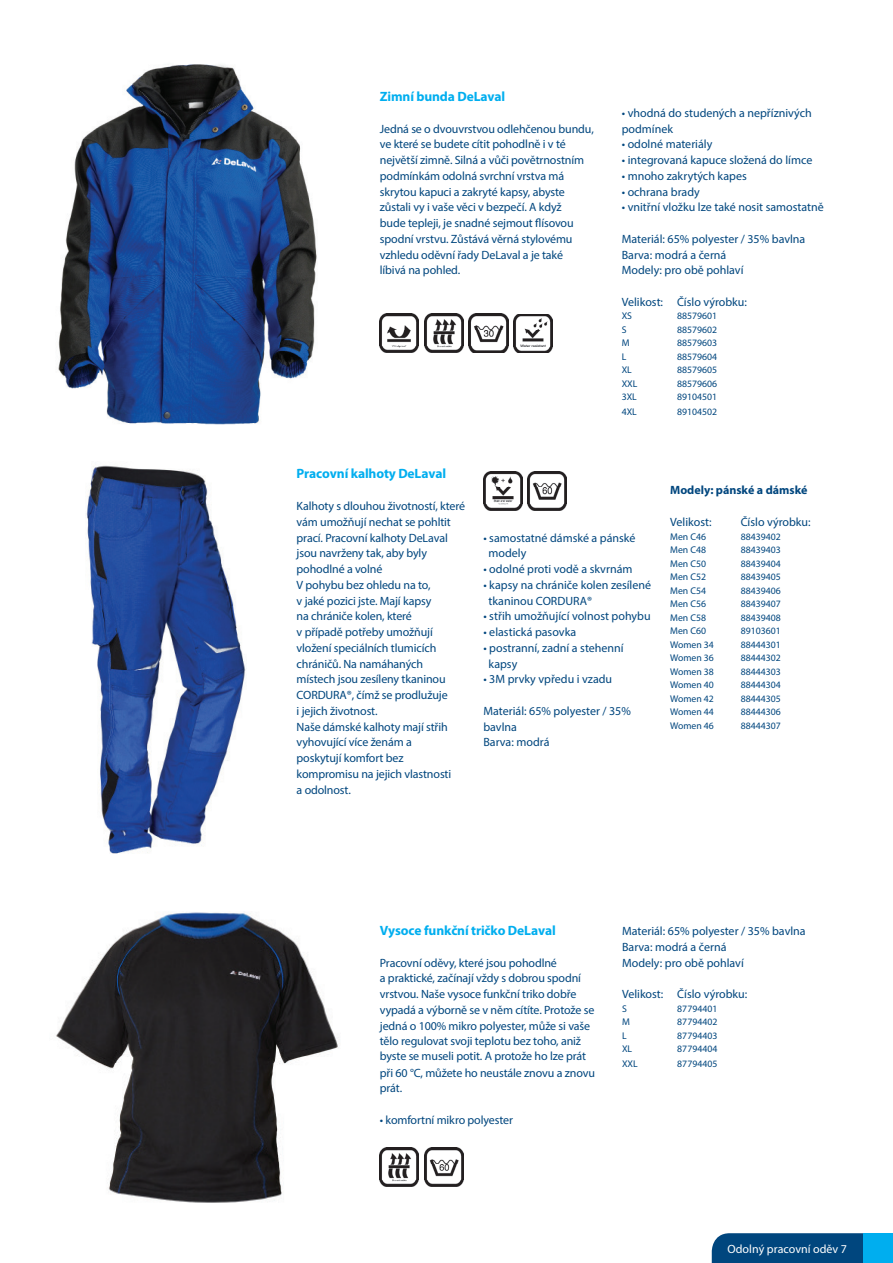
<style>
.page{position:relative;width:893px;height:1263px;background:#fff}
.page>*{position:absolute;margin:0;border:0;box-sizing:border-box;transform-origin:0 0}
.t1{font:700 13.5px "Myriad Pro";letter-spacing:-.01em;color:#00aeef}
.t2{font:12px/15.8px "Myriad Pro";letter-spacing:-.01em;color:#00467e}
.t3{font:700 12px "Myriad Pro";color:#00467e}
.t4{font:12px "Myriad Pro";color:#fff}
.t5{font:9.75px "Myriad Pro";color:#00467e}
</style>
<div class="page">
<div style="left:712px;top:1233px;width:151px;height:30px;background:#00467e"></div>
<div style="left:863px;top:1233px;width:30px;height:30px;background:#00aeef"></div>
<img style="left:86px;top:465px;width:160px;height:389px">
<img style="left:527px;top:471px;width:39px;height:39px">
<img style="left:483px;top:471px;width:39px;height:39px">
<img style="left:513px;top:314px;width:39px;height:39px">
<img style="left:424px;top:314px;width:39px;height:39px">
<img style="left:380px;top:314px;width:39px;height:39px">
<img style="left:469px;top:314px;width:39px;height:39px">
<img style="left:380px;top:1148px;width:39px;height:39px">
<img style="left:424px;top:1148px;width:39px;height:39px">
<img style="left:58px;top:64px;width:259px;height:361px">
<img style="left:56px;top:912px;width:283px;height:291px">
<p class="t1" style="left:380px;top:87px;width:127px">Zimní bunda DeLaval</p>
<p class="t2" style="left:380px;top:121px;width:215px">Jedná se o dvouvrstvou odlehčenou bundu, ve které se budete cítit pohodlně i v té největší zimně. Silná a vůči povětrnostním podmínkám odolná svrchní vrstva má skrytou kapuci a zakryté kapsy, abyste zůstali vy i vaše věci v bezpečí. A když<br>bude tepleji, je snadné sejmout flísovou spodní vrstvu. Zůstává věrná stylovému vzhledu oděvní řady DeLaval a je také<br>líbivá na pohled.</p>
<p class="t2" style="left:622px;top:105px;width:192px">• vhodná do studených a nepříznivých podmínek</p>
<p class="t2" style="left:622px;top:136px;width:92px">• odolné materiály</p>
<p class="t2" style="left:622px;top:152px;width:192px">• integrovaná kapuce složená do límce</p>
<p class="t2" style="left:622px;top:168px;width:127px">• mnoho zakrytých kapes</p>
<p class="t2" style="left:622px;top:184px;width:80px">• ochrana brady</p>
<p class="t2" style="left:622px;top:199px;width:204px">• vnitřní vložku lze také nosit samostatně</p>
<p class="t2" style="left:622px;top:231px;width:185px">Materiál: 65% polyester / 35% bavlna<br>Barva: modrá a černá<br>Modely: pro obě pohlaví</p>
<p class="t2" style="left:622px;top:294px;width:127px">Velikost: Číslo výrobku:</p>
<p class="t5" style="left:622px;top:310px;width:12px">XS</p>
<p class="t5" style="left:677px;top:310px;width:42px">88579601</p>
<p class="t5" style="left:622px;top:323px;width:6px">S</p>
<p class="t5" style="left:677px;top:323px;width:42px">88579602</p>
<p class="t5" style="left:622px;top:337px;width:9px">M</p>
<p class="t5" style="left:677px;top:337px;width:42px">88579603</p>
<p class="t5" style="left:622px;top:350px;width:6px">L</p>
<p class="t5" style="left:677px;top:350px;width:42px">88579604</p>
<p class="t5" style="left:622px;top:364px;width:12px">XL</p>
<p class="t5" style="left:677px;top:364px;width:42px">88579605</p>
<p class="t5" style="left:622px;top:377px;width:17px">XXL</p>
<p class="t5" style="left:677px;top:377px;width:42px">88579606</p>
<p class="t5" style="left:622px;top:391px;width:17px">3XL</p>
<p class="t5" style="left:677px;top:391px;width:42px">89104501</p>
<p class="t5" style="left:622px;top:406px;width:17px">4XL</p>
<p class="t5" style="left:677px;top:406px;width:42px">89104502</p>
<p class="t1" style="left:297px;top:465px;width:151px">Pracovní kalhoty DeLaval</p>
<p class="t2" style="left:297px;top:498px;width:170px">Kalhoty s dlouhou životností, které vám umožňují nechat se pohltit prací. Pracovní kalhoty DeLaval jsou navrženy tak, aby byly pohodlné a volné<br>V pohybu bez ohledu na to,<br>v jaké pozici jste. Mají kapsy<br>na chrániče kolen, které<br>v případě potřeby umožňují vložení speciálních tlumicích chráničů. Na namáhaných<br>místech jsou zesíleny tkaninou<br>CORDURA®, čímž se prodlužuje<br>i jejich životnost.<br>Naše dámské kalhoty mají střih vyhovující více ženám a<br>poskytují komfort bez kompromisu na jejich vlastnosti<br>a odolnost.</p>
<p class="t2" style="left:488px;top:530px;width:149px;text-indent:-5px">• samostatné dámské a pánské modely</p>
<p class="t2" style="left:483px;top:561px;width:151px">• odolné proti vodě a skvrnám</p>
<p class="t2" style="left:488px;top:577px;width:164px;text-indent:-5px">• kapsy na chrániče kolen zesílené tkaninou CORDURA®</p>
<p class="t2" style="left:483px;top:608px;width:169px">• střih umožňující volnost pohybu</p>
<p class="t2" style="left:483px;top:624px;width:94px">• elastická pasovka</p>
<p class="t2" style="left:488px;top:640px;width:137px;text-indent:-5px">• postranní, zadní a stehenní kapsy</p>
<p class="t2" style="left:483px;top:671px;width:130px">• 3M prvky vpředu i vzadu</p>
<p class="t2" style="left:483px;top:703px;width:149px">Materiál: 65% polyester / 35% bavlna<br>Barva: modrá</p>
<p class="t3" style="left:670px;top:482px;width:139px">Modely: pánské a dámské</p>
<p class="t2" style="left:670px;top:514px;width:43px">Velikost:</p>
<p class="t2" style="left:741px;top:514px;width:72px">Číslo výrobku:</p>
<p class="t5" style="left:670px;top:530px;width:37px">Men C46</p>
<p class="t5" style="left:741px;top:530px;width:42px">88439402</p>
<p class="t5" style="left:670px;top:544px;width:37px">Men C48</p>
<p class="t5" style="left:741px;top:544px;width:42px">88439403</p>
<p class="t5" style="left:670px;top:557px;width:37px">Men C50</p>
<p class="t5" style="left:741px;top:557px;width:42px">88439404</p>
<p class="t5" style="left:670px;top:571px;width:37px">Men C52</p>
<p class="t5" style="left:741px;top:571px;width:42px">88439405</p>
<p class="t5" style="left:670px;top:584px;width:37px">Men C54</p>
<p class="t5" style="left:741px;top:584px;width:42px">88439406</p>
<p class="t5" style="left:670px;top:598px;width:37px">Men C56</p>
<p class="t5" style="left:741px;top:598px;width:42px">88439407</p>
<p class="t5" style="left:670px;top:611px;width:37px">Men C58</p>
<p class="t5" style="left:741px;top:611px;width:42px">88439408</p>
<p class="t5" style="left:670px;top:625px;width:37px">Men C60</p>
<p class="t5" style="left:741px;top:625px;width:42px">89103601</p>
<p class="t5" style="left:670px;top:638px;width:45px">Women 34</p>
<p class="t5" style="left:741px;top:638px;width:42px">88444301</p>
<p class="t5" style="left:670px;top:652px;width:45px">Women 36</p>
<p class="t5" style="left:741px;top:652px;width:42px">88444302</p>
<p class="t5" style="left:670px;top:665px;width:45px">Women 38</p>
<p class="t5" style="left:741px;top:665px;width:42px">88444303</p>
<p class="t5" style="left:670px;top:679px;width:45px">Women 40</p>
<p class="t5" style="left:741px;top:679px;width:42px">88444304</p>
<p class="t5" style="left:670px;top:692px;width:45px">Women 42</p>
<p class="t5" style="left:741px;top:692px;width:42px">88444305</p>
<p class="t5" style="left:670px;top:706px;width:45px">Women 44</p>
<p class="t5" style="left:741px;top:706px;width:42px">88444306</p>
<p class="t5" style="left:670px;top:719px;width:45px">Women 46</p>
<p class="t5" style="left:741px;top:719px;width:42px">88444307</p>
<p class="t1" style="left:380px;top:922px;width:177px">Vysoce funkční tričko DeLaval</p>
<p class="t2" style="left:380px;top:954px;width:217px">Pracovní oděvy, které jsou pohodlné<br>a praktické, začínají vždy s dobrou spodní vrstvou. Naše vysoce funkční triko dobře vypadá a výborně se v něm cítíte. Protože se jedná o 100% mikro polyester, může si vaše tělo regulovat svoji teplotu bez toho, aniž byste se museli potit. A protože ho lze prát při 60 °C, můžete ho neustále znovu a znovu prát.</p>
<p class="t2" style="left:380px;top:1112px;width:135px">• komfortní mikro polyester</p>
<p class="t2" style="left:622px;top:923px;width:185px">Materiál: 65% polyester / 35% bavlna<br>Barva: modrá a černá<br>Modely: pro obě pohlaví</p>
<p class="t2" style="left:622px;top:986px;width:127px">Velikost: Číslo výrobku:</p>
<p class="t5" style="left:622px;top:1002px;width:6px">S</p>
<p class="t5" style="left:677px;top:1002px;width:42px">87794401</p>
<p class="t5" style="left:622px;top:1016px;width:9px">M</p>
<p class="t5" style="left:677px;top:1016px;width:42px">87794402</p>
<p class="t5" style="left:622px;top:1029px;width:6px">L</p>
<p class="t5" style="left:677px;top:1029px;width:42px">87794403</p>
<p class="t5" style="left:622px;top:1043px;width:12px">XL</p>
<p class="t5" style="left:677px;top:1043px;width:42px">87794404</p>
<p class="t5" style="left:622px;top:1058px;width:17px">XXL</p>
<p class="t5" style="left:677px;top:1058px;width:42px">87794405</p>
<p class="t4" style="left:728px;top:1241px;width:121px">Odolný pracovní oděv 7</p>
</div>
